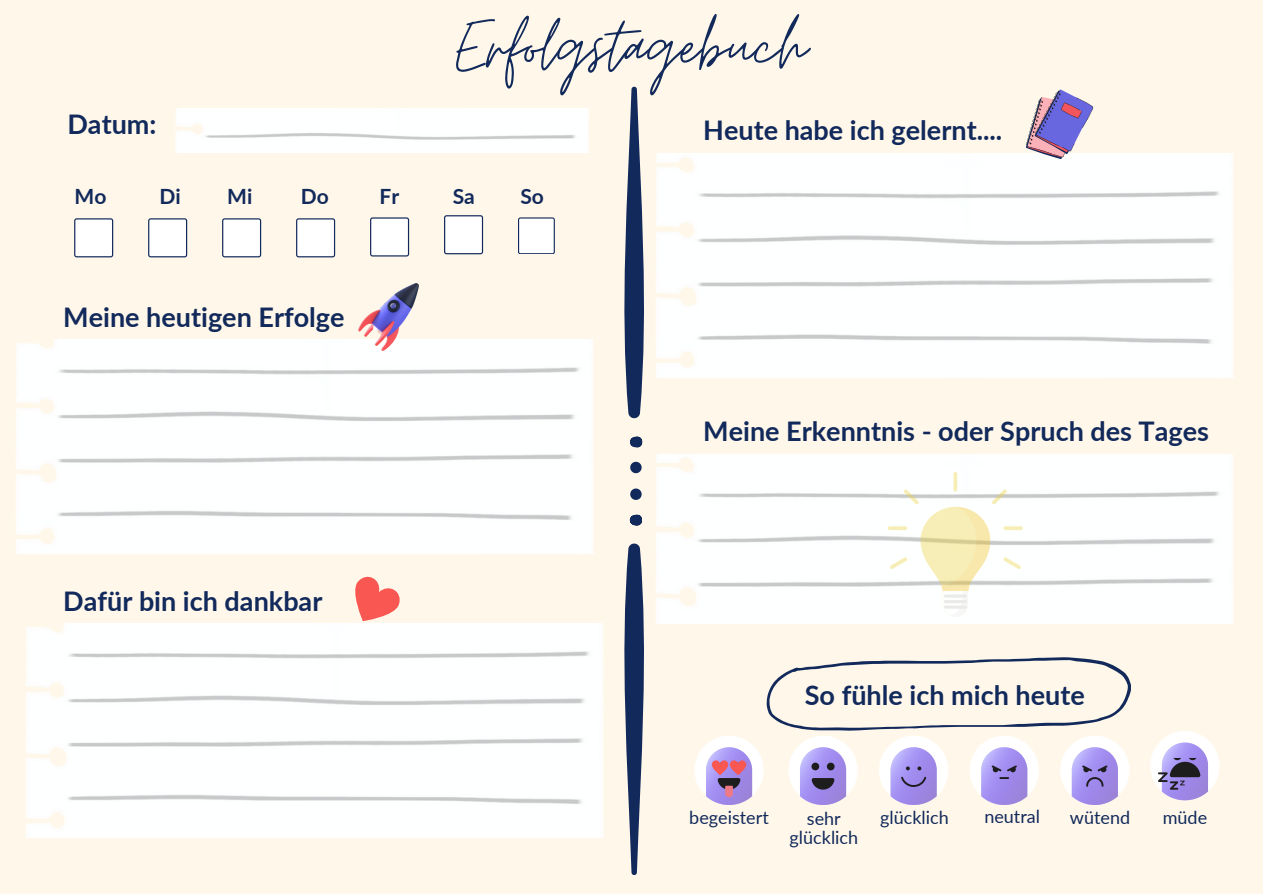
<style>
.page{position:relative;width:1263px;height:894px;background:#fff}
.page>*{position:absolute;margin:0;border:0;box-sizing:border-box;transform-origin:0 0}
.t1{font:82.5px "Moon Time";color:#12295b}
.t2{font:700 27px "Lato";color:#12295b}
.t3{font:700 21px "Lato";color:#12295b}
.t4{font:18px "Lato";color:#12295b}
</style>
<div class="page">
<div style="left:0;top:0;width:1263px;height:893px;background:#fff8ea"></div>
<svg style="left:624px;top:87px;width:20px;height:331px"></svg>
<svg style="left:630px;top:436px;width:13px;height:11px"></svg>
<svg style="left:630px;top:461px;width:12px;height:12px"></svg>
<svg style="left:624px;top:543px;width:20px;height:331px"></svg>
<svg style="left:630px;top:514px;width:12px;height:12px"></svg>
<svg style="left:630px;top:488px;width:12px;height:12px"></svg>
<img style="left:16px;top:339px;width:577px;height:214px">
<img style="left:176px;top:109px;width:413px;height:43px">
<svg style="left:74px;top:218px;width:39px;height:39px;background:#e6e8ed"></svg>
<svg style="left:148px;top:218px;width:39px;height:39px;background:#e6e8ed"></svg>
<svg style="left:222px;top:218px;width:39px;height:39px;background:#e6e8ed"></svg>
<svg style="left:296px;top:218px;width:39px;height:39px;background:#e6e8ed"></svg>
<svg style="left:370px;top:217px;width:39px;height:39px;background:#e6e8ed"></svg>
<svg style="left:444px;top:215px;width:39px;height:39px;background:#e5e7ec"></svg>
<svg style="left:518px;top:217px;width:37px;height:37px"></svg>
<img style="left:26px;top:623px;width:577px;height:214px">
<img style="left:656px;top:153px;width:577px;height:224px">
<img style="left:656px;top:454px;width:577px;height:169px">
<svg style="left:1150px;top:731px;width:69px;height:69px"></svg>
<svg style="left:694px;top:657px;width:437px;height:147px"></svg>
<svg style="left:340px;top:576px;width:68px;height:57px"></svg>
<img style="left:358px;top:284px;width:60px;height:66px">
<svg style="left:888px;top:472px;width:135px;height:145px;background:#f7f6e7"></svg>
<svg style="left:1026px;top:89px;width:67px;height:70px"></svg>
<p class="t2" style="left:67px;top:108px;width:91px">Datum:</p>
<p class="t1" style="left:456px;top:-4px;width:352px">Erfolgstagebuch</p>
<p class="t2" style="left:703px;top:114px;width:301px">Heute habe ich gelernt....</p>
<p class="t3" style="left:75px;top:183px;width:33px">Mo</p>
<p class="t3" style="left:160px;top:183px;width:23px">Di</p>
<p class="t3" style="left:227px;top:183px;width:27px">Mi</p>
<p class="t3" style="left:301px;top:183px;width:30px">Do</p>
<p class="t3" style="left:380px;top:183px;width:21px">Fr</p>
<p class="t3" style="left:453px;top:183px;width:24px">Sa</p>
<p class="t3" style="left:520px;top:183px;width:25px">So</p>
<p class="t2" style="left:63px;top:300px;width:283px">Meine heutigen Erfolge</p>
<p class="t2" style="left:63px;top:584px;width:261px">Dafür bin ich dankbar</p>
<p class="t2" style="left:703px;top:414px;width:507px">Meine Erkenntnis - oder Spruch des Tages</p>
<p class="t2" style="left:805px;top:677px;width:281px">So fühle ich mich heute</p>
<p class="t4" style="left:689px;top:806px;width:81px">begeistert</p>
<p class="t4" style="left:807px;top:806px;width:35px">sehr</p>
<p class="t4" style="left:880px;top:806px;width:70px">glücklich</p>
<p class="t4" style="left:984px;top:805px;width:57px">neutral</p>
<p class="t4" style="left:1070px;top:806px;width:62px">wütend</p>
<p class="t4" style="left:1163px;top:806px;width:46px">müde</p>
<p class="t4" style="left:790px;top:825px;width:70px">glücklich</p>
</div>
